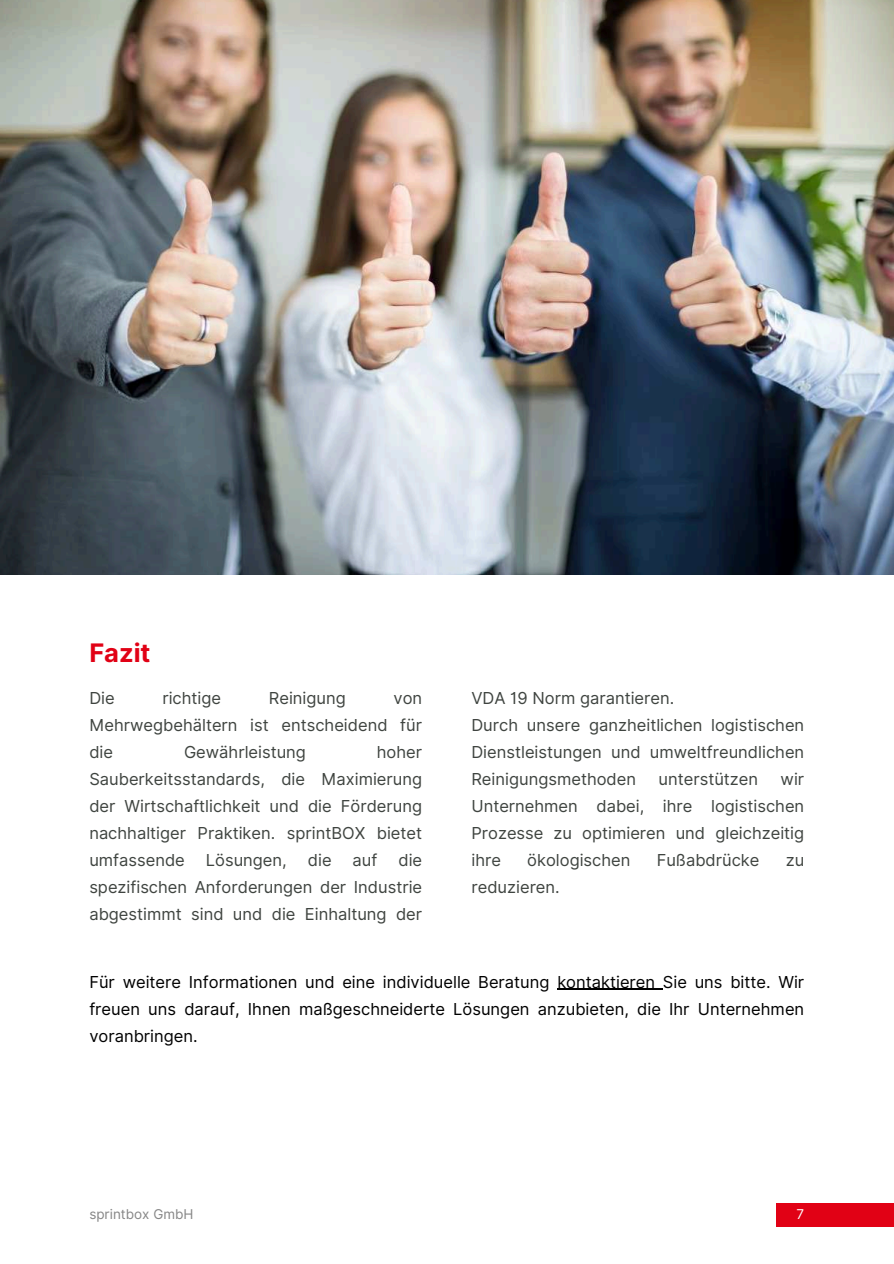
<style>
.page{position:relative;width:894px;height:1264px;background:#fff}
.page>*{position:absolute;margin:0;border:0;box-sizing:border-box;transform-origin:0 0}
.t1{font:700 25.5px "Inter";color:#e10115}
.t2{font:16.5px/27px "Inter";color:#3f4440;text-align:justify}
.t3{font:16.5px/27px "Inter";color:#000;text-align:justify}
.t4{font:13.5px "Inter";color:#868686}
.t5{font:13.5px "Inter";color:#fff}
</style>
<div class="page">
<div style="left:776px;top:1202px;width:117px;height:24px;background:#e10115"></div>
<img style="left:0;top:0;width:893px;height:575px">
<hr style="left:557px;top:988px;width:105px;height:1px;background:#000">
<h1 class="t1" style="left:89px;top:634px;width:63px">Fazit</h1>
<p class="t2" style="left:89px;top:685px;width:27px">Die</p>
<p class="t2" style="left:162px;top:685px;width:60px">richtige</p>
<p class="t2" style="left:269px;top:685px;width:78px">Reinigung</p>
<p class="t2" style="left:89px;top:685px;width:334px;text-indent:304px">von Mehrwegbehältern ist entscheidend für die</p>
<p class="t2" style="left:184px;top:739px;width:123px">Gewährleistung</p>
<p class="t2" style="left:89px;top:739px;width:334px;text-indent:287px">hoher Sauberkeitsstandards, die Maximierung der Wirtschaftlichkeit und die Förderung nachhaltiger Praktiken. sprintBOX bietet umfassende</p>
<p class="t2" style="left:206px;top:847px;width:82px">Lösungen,</p>
<p class="t2" style="left:308px;top:847px;width:25px">die</p>
<p class="t2" style="left:352px;top:847px;width:26px">auf</p>
<p class="t2" style="left:89px;top:847px;width:334px;text-indent:309px">die spezifischen Anforderungen der Industrie abgestimmt sind und die Einhaltung der</p>
<p class="t2" style="left:471px;top:685px;width:334px;text-align:left">VDA 19 Norm garantieren.<br>Durch unsere ganzheitlichen logistischen Dienstleistungen und umweltfreundlichen Reinigungsmethoden</p>
<p class="t2" style="left:471px;top:766px;width:334px;text-indent:309px">wir Unternehmen dabei, ihre logistischen Prozesse zu optimieren und gleichzeitig ihre</p>
<p class="t2" style="left:658px;top:766px;width:101px">unterstützen</p>
<p class="t2" style="left:527px;top:847px;width:105px">ökologischen</p>
<p class="t2" style="left:656px;top:847px;width:104px">Fußabdrücke</p>
<p class="t2" style="left:785px;top:847px;width:20px">zu</p>
<p class="t2" style="left:471px;top:874px;width:90px">reduzieren.</p>
<p class="t3" style="left:89px;top:968px;width:716px">Für weitere Informationen und eine individuelle Beratung kontaktieren Sie uns bitte. Wir freuen uns darauf, Ihnen maßgeschneiderte Lösungen anzubieten, die Ihr Unternehmen voranbringen.</p>
<p class="t4" style="left:89px;top:1204px;width:106px">sprintbox GmbH</p>
<p class="t5" style="left:796px;top:1204px;width:9px">7</p>
</div>
